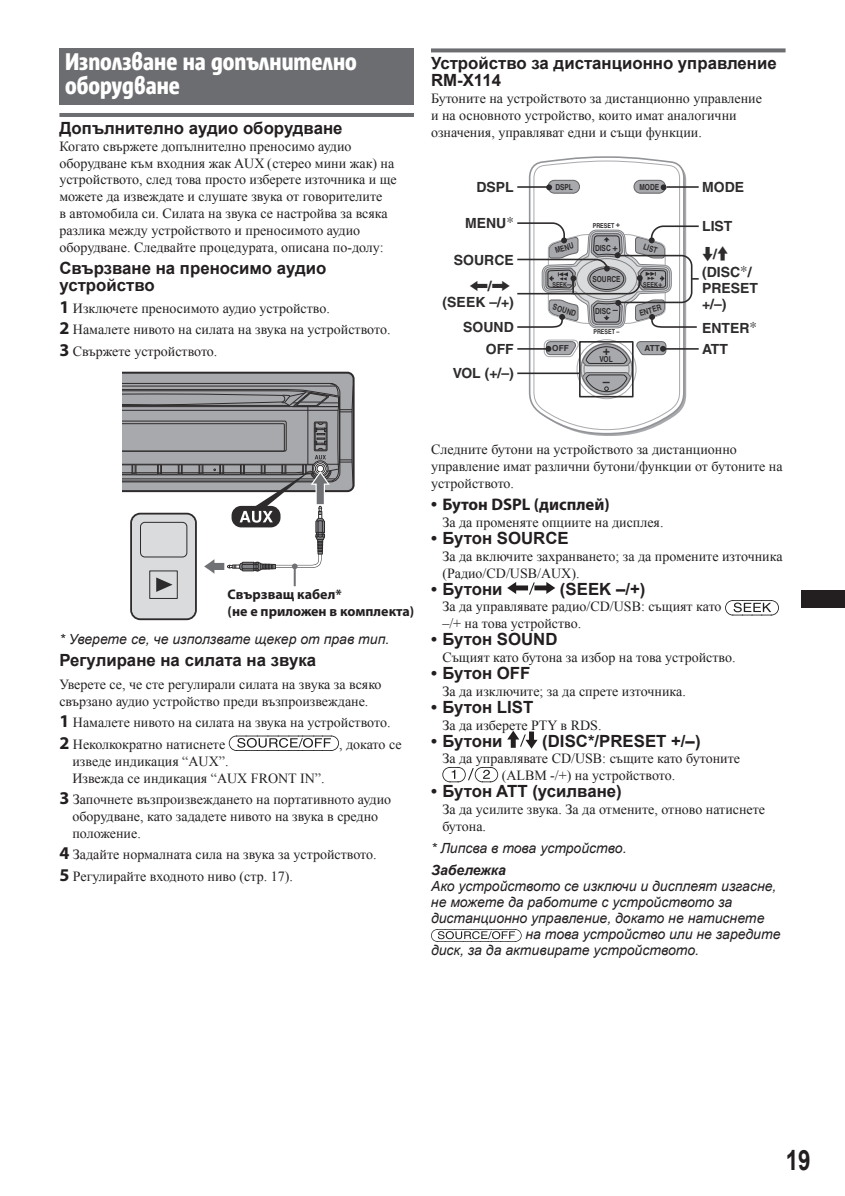
<style>
.page{position:relative;width:845px;height:1196px;background:#fff}
.page>*{position:absolute;margin:0;border:0;box-sizing:border-box;transform-origin:0 0}
.t1{font:700 28px "Arial";color:#231f20;scale:.8 1}
.t2{font:800 24px/24px "Corpid Cd OTB";color:#fff}
.t3{font:700 16.8px/17px "Arial";color:#231f20}
.t4{font:700 16.8px "Myriad Pro";color:#231f20}
.t5{font:14px/16.8px "Times New Roman";color:#231f20}
.t6{font:italic 14px "Arial";color:#231f20}
.t7{font:700 14px/16px "Helvetica";color:#2e2b2c}
.t8{font:700 14px/16.8px "Myriad Pro";color:#231f20}
.t9{font:700 14px/14.8px "Helvetica";color:#231f20}
.t10{font:italic 700 14px "Arial";color:#231f20}
.t11{font:14px "Sony PS Arrow";color:#2e2b2c}
.t12{font:700 12.4px "Helvetica";color:#2e2b2c}
.t13{font:700 8.2px "Helvetica";color:#2e2b2c;scale:.8 1}
.t14{font:700 8.2px "Helvetica";color:#2e2b2c;scale:.78 1}
.t15{font:700 8.2px "Helvetica";color:#2e2b2c}
.t16{font:700 6.8px "Helvetica";color:#2e2b2c;scale:.8 1}
.s1{font-family:"Myriad";font-weight:700;font-size:18px}
.s2{font-family:"Times";font-weight:400;font-size:15px}
.s3{font-family:"Helvetica";font-weight:700}
.s4{font-size:7.6px}
.s5{font-size:9.2px}
.s6{font-family:"Myriad Pro";font-weight:700;font-size:18px}
.s7{font-family:"Times";font-weight:400}
.s8{font-family:"Arial"}
</style>
<div class="page">
<div style="left:801px;top:590px;width:43px;height:17px;background:#231f20"></div>
<div style="left:131px;top:514px;width:64px;height:105px;background:#dadbdd;border-radius:9px"></div>
<div style="left:131px;top:514px;width:65px;height:105px;border:1px solid #2e2b2c;border-radius:9px"></div>
<div style="left:149px;top:571px;width:28px;height:28px;border:1px solid #2e2b2c"></div>
<svg style="left:122px;top:372px;width:232px;height:220px"></svg>
<hr style="left:59px;top:113px;width:355px;height:4px;background:#6c6d70">
<div style="left:59px;top:48px;width:355px;height:57px;background:#6c6d70"></div>
<div style="left:227px;top:588px;width:200px;height:34px;background:#fff"></div>
<svg style="left:229px;top:736px;width:110px;height:15px"></svg>
<svg style="left:431px;top:48px;width:354px;height:4px"></svg>
<svg style="left:545px;top:156px;width:123px;height:279px"></svg>
<svg style="left:517px;top:161px;width:182px;height:269px"></svg>
<svg style="left:507px;top:582px;width:48px;height:13px"></svg>
<svg style="left:725px;top:600px;width:53px;height:15px"></svg>
<svg style="left:507px;top:731px;width:30px;height:18px"></svg>
<svg style="left:442px;top:767px;width:56px;height:15px"></svg>
<svg style="left:431px;top:929px;width:90px;height:13px"></svg>
<h2 class="t2" style="left:65px;top:52px;width:293px">Използване на допълнително оборудване</h2>
<p class="t3" style="left:59px;top:120px;width:284px">Допълнително аудио оборудване</p>
<p class="t5" style="left:59px;top:138px;width:339px">Когато свържете допълнително преносимо аудио оборудване към входния жак AUX (стерео мини жак) на устройството, след това просто изберете източника и ще можете да извеждате и слушате звука от говорителите<br>в автомобила си. Силата на звука се настройва за всяка разлика между устройството и преносимото аудио оборудване. Следвайте процедурата, описана по-долу:</p>
<p class="t3" style="left:59px;top:260px;width:268px">Свързване на преносимо аудио устройство</p>
<p class="t5" style="left:59px;top:297px;width:332px;line-height:21.6px"><span class="s1">1</span> Изключете преносимото аудио устройство.<br><span class="s1">2</span> Намалете нивото на силата на звука на устройството.<br><span class="s1">3</span> Свържете устройството.</p>
<p class="t3" style="left:431px;top:55px;width:347px">Устройство за дистанционно управление<br>RM-X114</p>
<p class="t5" style="left:431px;top:90px;width:332px">Бутоните на устройството за дистанционно управление и на основното устройство, които имат аналогични означения, управляват едни и същи функции.</p>
<p class="t7" style="left:476px;top:181px;width:39px">DSPL</p>
<p class="t7" style="left:465px;top:217px;width:50px">MENU<span class="s2">*</span></p>
<p class="t7" style="left:454px;top:253px;width:61px">SOURCE</p>
<p class="t11" style="left:469px;top:278px;width:42px">&lt;<span class="s3">/</span>,</p>
<p class="t7" style="left:442px;top:291px;width:73px;line-height:25.4px;text-align:right">(SEEK –/+ )<br>SOUND</p>
<p class="t7" style="left:452px;top:338px;width:63px;line-height:24.4px;text-align:right">OFF<br>VOL (+/ –)</p>
<p class="t13" style="left:555px;top:184px;width:23px">DSPL</p>
<p class="t13" style="left:639px;top:184px;width:26px">MODE</p>
<p class="t16" style="left:592px;top:223px;width:36px">PRESET <span class="s4">+</span></p>
<p class="t14" style="left:554px;top:248px;width:26px;rotate:-16deg">MENU</p>
<p class="t14" style="left:644px;top:243px;width:19px;rotate:18deg">LIST</p>
<p class="t13" style="left:595px;top:245px;width:30px">DISC <span class="s5">+</span></p>
<p class="t13" style="left:592px;top:276px;width:37px">SOURCE</p>
<p class="t16" style="left:552px;top:282px;width:25px">SEEK<span class="s4">–</span></p>
<p class="t16" style="left:643px;top:282px;width:25px">SEEK<span class="s4">+</span></p>
<p class="t13" style="left:554px;top:304px;width:31px;rotate:17deg">SOUND</p>
<p class="t13" style="left:638px;top:310px;width:29px;rotate:-15deg">ENTER</p>
<p class="t13" style="left:595px;top:308px;width:30px">DISC <span class="s5">–</span></p>
<p class="t16" style="left:593px;top:329px;width:34px">PRESET –</p>
<p class="t15" style="left:552px;top:346px;width:18px">OFF</p>
<p class="t15" style="left:644px;top:346px;width:17px">ATT</p>
<p class="t12" style="left:602px;top:346px;width:9px">+</p>
<p class="t12" style="left:603px;top:377px;width:8px">–</p>
<p class="t13" style="left:599px;top:356px;width:18px">VOL</p>
<p class="t7" style="left:702px;top:181px;width:44px">MODE</p>
<p class="t7" style="left:702px;top:220px;width:32px">LIST</p>
<p class="t11" style="left:702px;top:246px;width:28px">m<span class="s3">/</span>M</p>
<p class="t7" style="left:702px;top:265px;width:58px">(DISC<span class="s2">*</span>/<br>PRESET +/ –)</p>
<p class="t7" style="left:702px;top:318px;width:56px;line-height:21.4px">ENTER<span class="s2">*<br></span>ATT</p>
<p class="t8" style="left:227px;top:587px;width:188px">Свързващ кабел*<br>(не е приложен в комплекта)</p>
<p class="t6" style="left:59px;top:631px;width:331px">* Уверете се, че използвате щекер от прав тип.</p>
<p class="t3" style="left:59px;top:652px;width:258px">Регулиране на силата на звука</p>
<p class="t5" style="left:59px;top:676px;width:323px">Уверете се, че сте регулирали силата на звука за всяко свързано аудио устройство преди възпроизвеждане.</p>
<p class="t5" style="left:59px;top:712px;width:332px;line-height:21.6px"><span class="s6">1</span> Намалете нивото на силата на звука на устройството.<br><span class="s6">2</span> Неколкократно натиснете</p>
<p class="t9" style="left:256px;top:590px;width:119px">Connecting cord<span class="s7">* </span>(not supplied)</p>
<p class="t5" style="left:339px;top:736px;width:64px">, докато се</p>
<p class="t5" style="left:72px;top:753px;width:253px">изведе индикация “AUX”.<br>Извежда се индикация “AUX FRONT IN”.</p>
<p class="t5" style="left:72px;top:791px;width:320px;text-indent:-13px"><span class="s6">3</span> Започнете възпроизвеждането на портативното аудио оборудване, като зададете нивото на звука в средно положение.</p>
<p class="t5" style="left:59px;top:844px;width:319px;line-height:21.6px"><span class="s6">4</span> Задайте нормалната сила на звука за устройството.<br><span class="s6">5</span> Регулирайте входното ниво (стр. 17).</p>
<p class="t5" style="left:431px;top:441px;width:353px">Следните бутони на устройството за дистанционно управление имат различни бутони/функции от бутоните на устройството.</p>
<p class="t4" style="left:431px;top:498px;width:180px"><span class="s8">•</span> Бутон DSPL (дисплей)</p>
<p class="t5" style="left:442px;top:514px;width:223px">За да променяте опциите на дисплея.</p>
<p class="t3" style="left:431px;top:530px;width:139px">• Бутон SOURCE</p>
<p class="t5" style="left:442px;top:548px;width:342px">За да включите захранването; за да промените източника (Радио/CD/USB/AUX).</p>
<p class="t3" style="left:431px;top:580px;width:73px">• Бутони</p>
<p class="t3" style="left:560px;top:580px;width:87px">(SEEK –/+)</p>
<p class="t5" style="left:442px;top:598px;width:281px">За да управлявате радио/CD/USB: същият като –/+ на това устройство.</p>
<p class="t3" style="left:431px;top:631px;width:128px">• Бутон SOUND</p>
<p class="t5" style="left:442px;top:649px;width:295px">Същият като бутона за избор на това устройство.</p>
<p class="t3" style="left:431px;top:665px;width:101px">• Бутон OFF</p>
<p class="t5" style="left:442px;top:683px;width:245px">За да изключите; за да спрете източника.</p>
<p class="t3" style="left:431px;top:699px;width:104px">• Бутон LIST</p>
<p class="t5" style="left:442px;top:717px;width:161px">За да изберете PTY в RDS.</p>
<p class="t3" style="left:431px;top:732px;width:73px">• Бутони</p>
<p class="t3" style="left:542px;top:732px;width:160px">(DISC*/PRESET +/–)</p>
<p class="t5" style="left:442px;top:750px;width:299px;text-align:center">За да управлявате CD/USB: същите като бутоните (ALBM -/+) на устройството.</p>
<p class="t3" style="left:431px;top:783px;width:192px">• Бутон ATT (усилване)</p>
<p class="t5" style="left:442px;top:801px;width:324px">За да усилите звука. За да отмените, отново натиснете бутона.</p>
<p class="t6" style="left:431px;top:840px;width:197px">* Липсва в това устройство.</p>
<p class="t10" style="left:431px;top:863px;width:76px">Забележка</p>
<p class="t6" style="left:431px;top:879px;width:347px">Ако устройството се изключи и дисплеят изгасне,</p>
<p class="t6" style="left:431px;top:895px;width:303px">не можете да работите с устройството за</p>
<p class="t6" style="left:431px;top:911px;width:335px">дистанционно управление, докато не натиснете</p>
<p class="t6" style="left:525px;top:927px;width:256px">на това устройство или не заредите</p>
<p class="t6" style="left:431px;top:943px;width:269px">диск, за да активирате устройството.</p>
<h1 class="t1" style="left:785px;top:1144px;width:33px">19</h1>
</div>
